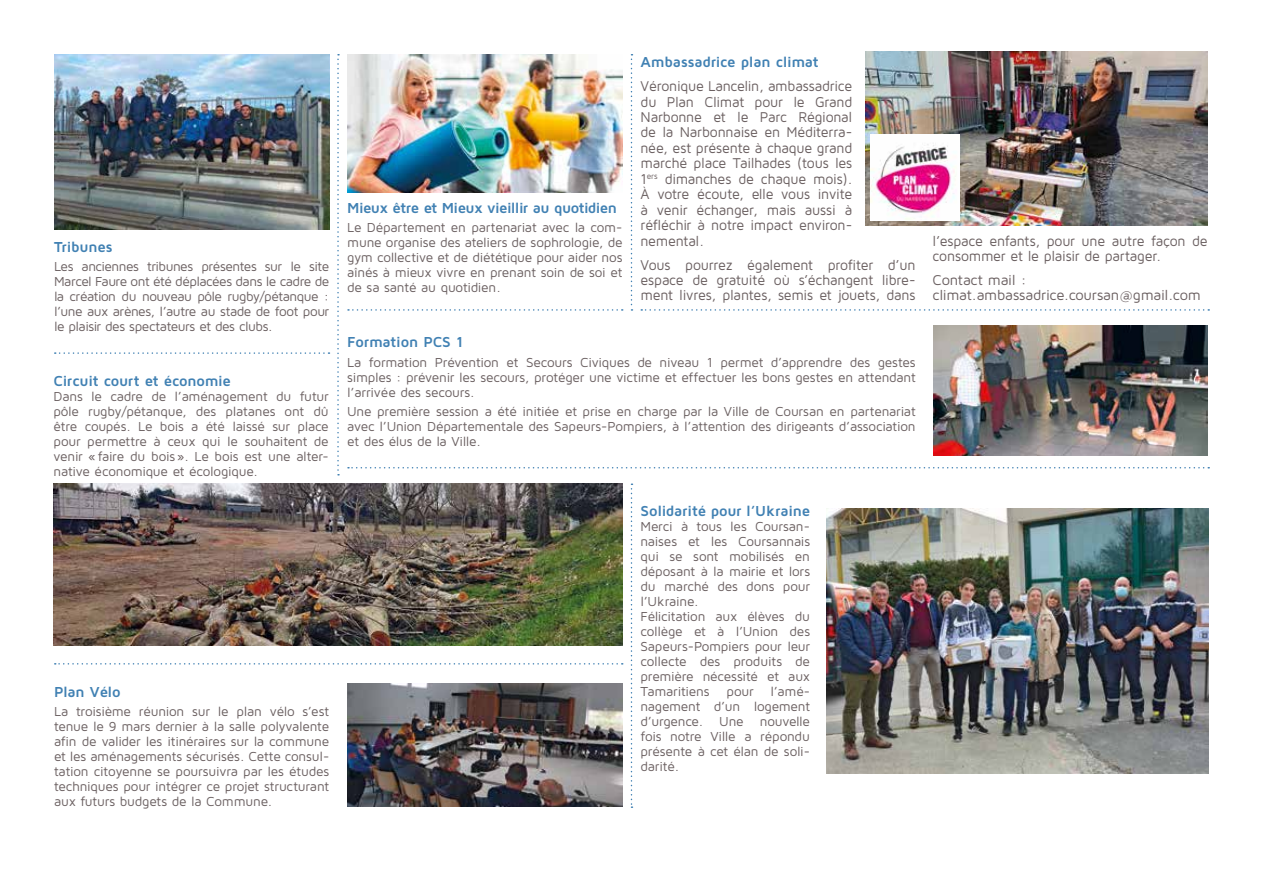
<style>
.page{position:relative;width:1263px;height:893px;background:#fff}
.page>*{position:absolute;margin:0;border:0;box-sizing:border-box;transform-origin:0 0}
.t1{font:700 15px "Maven Pro";letter-spacing:-.02em;color:#4181b3}
.t2{font:700 15px "Maven Pro";letter-spacing:-.04em;color:#4181b3}
.t3{font:14.7px/15.5px "Maven Pro";letter-spacing:-.015em;color:#6a5f60;text-align:justify;scale:.96 1}
.t4{font:14.7px/15px "Maven Pro";letter-spacing:-.015em;color:#6a5f60}
.t5{font:13.5px/15px "Maven Pro";letter-spacing:-.015em;color:#6a5f60;text-align:justify}
</style>
<div class="page">
<img style="left:54px;top:54px;width:275px;height:175px">
<img style="left:347px;top:54px;width:275px;height:138px">
<img style="left:347px;top:683px;width:275px;height:123px">
<svg style="left:631px;top:54px;width:1px;height:257px"></svg>
<svg style="left:631px;top:483px;width:1px;height:325px"></svg>
<svg style="left:337px;top:54px;width:2px;height:421px"></svg>
<svg style="left:55px;top:352px;width:274px;height:2px"></svg>
<svg style="left:348px;top:309px;width:275px;height:2px"></svg>
<svg style="left:641px;top:309px;width:568px;height:2px"></svg>
<svg style="left:348px;top:467px;width:861px;height:1px"></svg>
<svg style="left:55px;top:663px;width:568px;height:2px"></svg>
<img style="left:54px;top:483px;width:568px;height:162px">
<img style="left:934px;top:326px;width:274px;height:130px">
<img style="left:826px;top:508px;width:383px;height:266px">
<img style="left:865px;top:51px;width:343px;height:175px">
<img style="left:870px;top:134px;width:89px;height:87px">
<p class="t1" style="left:54px;top:237px;width:60px">Tribunes</p>
<p class="t5" style="left:54px;top:258px;width:277px">Les anciennes tribunes présentes sur le site Marcel Faure ont été déplacées dans le cadre de la création du nouveau pôle rugby/pétanque : l’une aux arènes, l’autre au stade de foot pour le plaisir des spectateurs et des clubs.</p>
<p class="t1" style="left:54px;top:371px;width:179px">Circuit court et économie</p>
<p class="t5" style="left:54px;top:388px;width:277px">Dans le cadre de l’aménagement du futur pôle rugby/pétanque, des platanes ont dû être coupés. Le bois a été laissé sur place pour permettre à ceux qui le souhaitent de venir «faire du bois». Le bois est une alter&shy;native économique et écologique.</p>
<p class="t1" style="left:54px;top:682px;width:68px">Plan Vélo</p>
<p class="t5" style="left:54px;top:703px;width:277px">La troisième réunion sur le plan vélo s’est tenue le 9 mars dernier à la salle polyvalente afin de valider les itinéraires sur la commune et les aménagements sécurisés. Cette consul&shy;tation citoyenne se poursuivra par les études techniques pour intégrer ce projet structurant aux futurs budgets de la Commune.</p>
<p class="t2" style="left:347px;top:198px;width:271px">Mieux être et Mieux vieillir au quotidien</p>
<p class="t5" style="left:347px;top:220px;width:277px">Le Département en partenariat avec la com&shy;mune organise des ateliers de sophrologie, de gym collective et de diététique pour aider nos aînés à mieux vivre en prenant soin de soi et de sa santé au quotidien.</p>
<p class="t1" style="left:640px;top:53px;width:180px">Ambassadrice plan climat</p>
<p class="t3" style="left:640px;top:78px;width:222px">Véronique Lancelin, ambassadrice du Plan Climat pour le Grand Narbonne et le Parc Régional de la Narbonnaise en Méditerra&shy;née, est présente à chaque grand marché place Tailhades (tous les 1<sup>ers</sup> dimanches de chaque mois).<br>À votre écoute, elle vous invite à venir échanger, mais aussi à réfléchir à notre impact environ&shy;nemental.</p>
<p class="t3" style="left:640px;top:256px;width:288px">Vous pourrez également profiter d’un espace de gratuité où s’échangent libre&shy;ment livres, plantes, semis et jouets, dans</p>
<p class="t1" style="left:347px;top:333px;width:118px">Formation PCS 1</p>
<p class="t5" style="left:347px;top:354px;width:570px">La formation Prévention et Secours Civiques de niveau 1 permet d’apprendre des gestes simples : prévenir les secours, protéger une victime et effectuer les bons gestes en attendant l’arrivée des secours.</p>
<p class="t5" style="left:347px;top:403px;width:570px">Une première session a été initiée et prise en charge par la Ville de Coursan en partenariat avec l’Union Départementale des Sapeurs-Pompiers, à l’attention des dirigeants d’association et des élus de la Ville.</p>
<p class="t3" style="left:932px;top:233px;width:288px;line-height:15px">l’espace enfants, pour une autre façon de consommer et le plaisir de partager.</p>
<p class="t4" style="left:932px;top:272px;width:270px">Contact mail : climat.ambassadrice.coursan@gmail.com</p>
<p class="t1" style="left:640px;top:502px;width:171px">Solidarité pour l’Ukraine</p>
<p class="t5" style="left:640px;top:519px;width:171px;text-align:left">Merci à tous les Coursan&shy;naises et les Coursannais qui se sont mobilisés en déposant à la mairie et lors du marché des dons pour l’Ukraine.<br>Félicitation aux élèves du collège et à l’Union des<br>Sapeurs-Pompiers pour leur collecte des produits de première nécessité et aux<br>Tamaritiens</p>
<p class="t5" style="left:640px;top:684px;width:171px;text-indent:130px">l’amé&shy;nagement d’un logement d’urgence. Une nouvelle fois notre Ville a répondu présente à cet élan de soli&shy;darité.</p>
<p class="t5" style="left:726px;top:684px;width:29px">pour</p>
</div>
